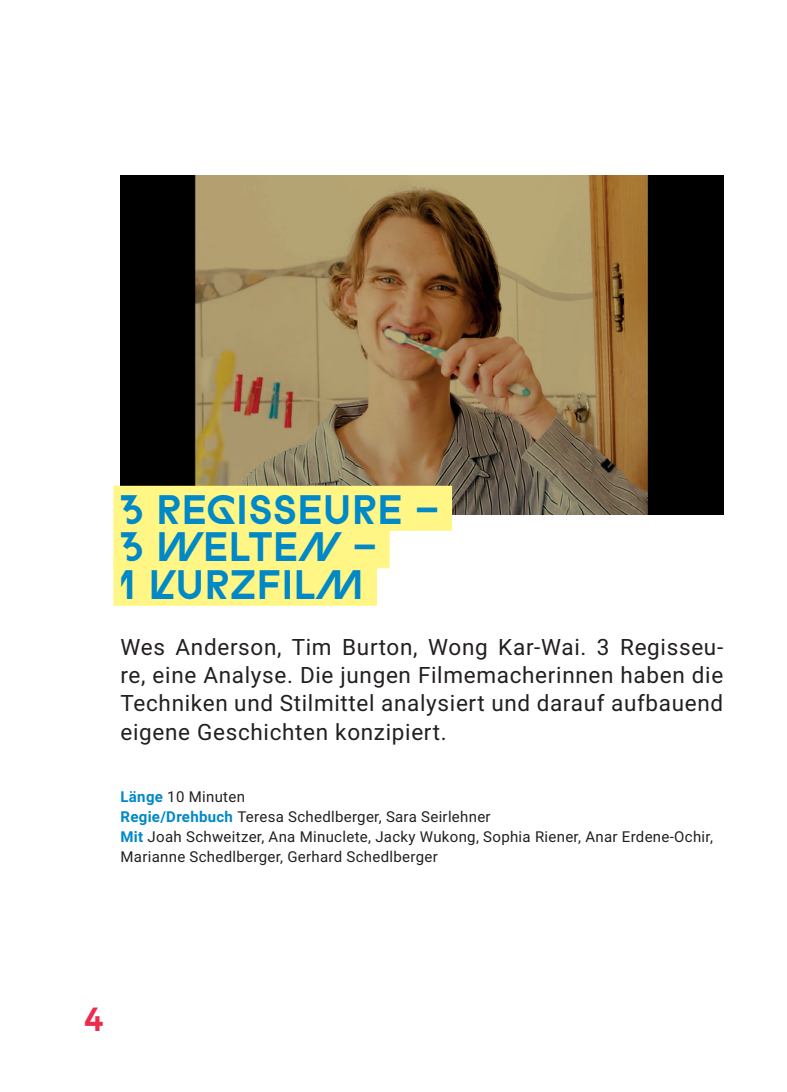
<style>
.page{position:relative;width:787px;height:1092px;background:#fff}
.page>*{position:absolute;margin:0;border:0;box-sizing:border-box;transform-origin:0 0}
.t1{font:700 40px/37.5px "Studio Feixen Edgy";letter-spacing:.02em;color:#0088c7}
.t2{font:700 32.5px "Studio Feixen Edgy";color:#ed2b4c}
.t3{font:22.5px/28px "Roboto";letter-spacing:.03em;color:#231f20;text-align:justify}
.t4{font:15px/20px "Roboto";letter-spacing:.02em;color:#231f20}
.s1{font-weight:700;color:#0088c7}
</style>
<div class="page">
<img style="left:120px;top:175px;width:603px;height:339px">
<div style="left:113px;top:485px;width:339px;height:45px;background:#fff685"></div>
<div style="left:113px;top:523px;width:276px;height:45px;background:#fff685"></div>
<div style="left:113px;top:560px;width:264px;height:45px;background:#fff685"></div>
<h1 class="t1" style="left:120px;top:489px;width:320px">3 REGISSEURE –<br>3 WELTEN –<br>1 KURZFILM</h1>
<h3 class="t3" style="left:120px;top:632px;width:604px">Wes Anderson, Tim Burton, Wong Kar-Wai. 3 Regisseu&shy;re, eine Analyse. Die jungen Filmemacherinnen haben die Techniken und Stilmittel analysiert und darauf aufbauend eigene Geschichten konzipiert.</h3>
<p class="t4" style="left:120px;top:786px;width:594px"><span class="s1">Länge</span> 10 Minuten<br><span class="s1">Regie/Drehbuch</span> Teresa Schedlberger, Sara Seirlehner<br><span class="s1">Mit</span> Joah Schweitzer, Ana Minuclete, Jacky Wukong, Sophia Riener, Anar Erdene-Ochir, Marianne Schedlberger, Gerhard Schedlberger</p>
<h2 class="t2" style="left:85px;top:997px;width:21px">4</h2>
</div>
